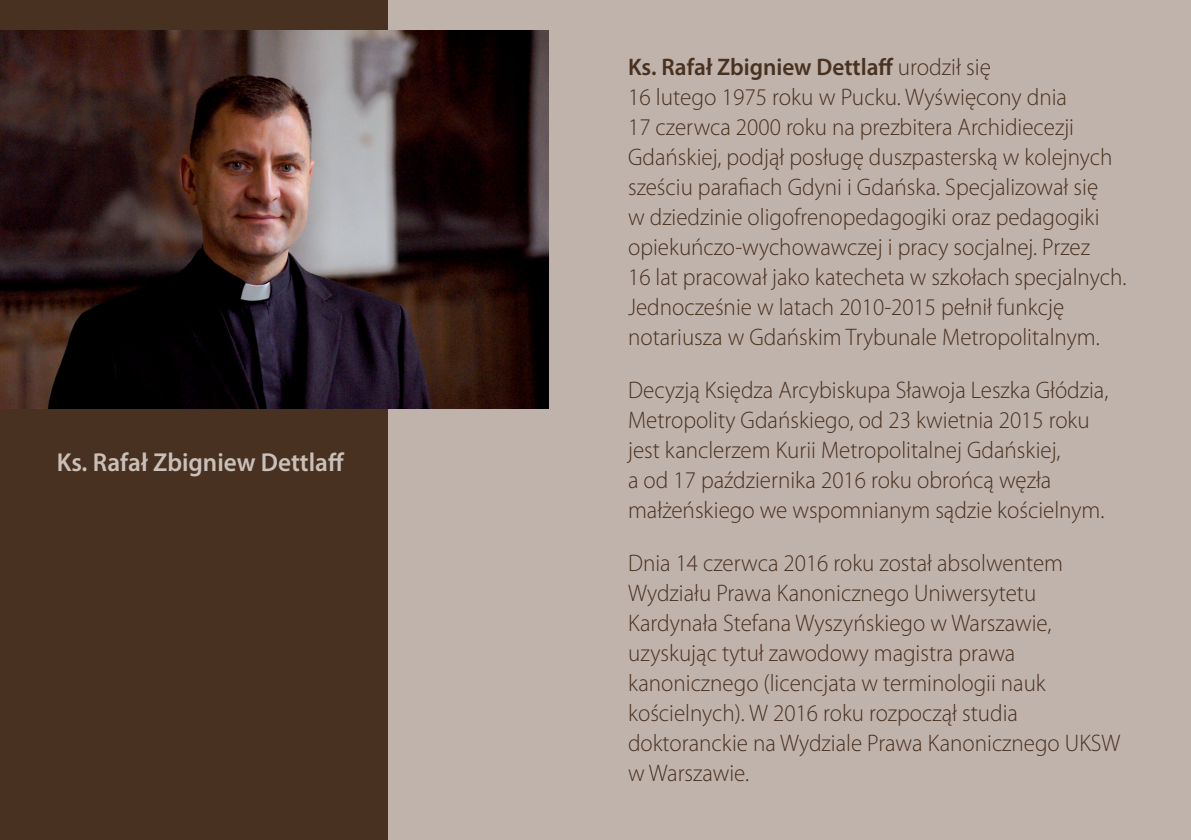
<style>
.page{position:relative;width:1191px;height:840px;background:#fff}
.page>*{position:absolute;margin:0;border:0;box-sizing:border-box;transform-origin:0 0}
.t1{font:600 26px "Myriad Pro";color:#cac0b9}
.t2{font:300 24px/30px "Myriad Pro";color:#483120;scale:.96 1}
.t3{font:300 24px/30px "Myriad Pro";color:#483120}
.t4{font:600 24px "Myriad Pro";color:#483120}
.s1{font-weight:300}
</style>
<div class="page">
<div style="left:0;top:0;width:1191px;height:839px;background:#c0b3ac"></div>
<div style="left:0;top:0;width:387px;height:839px;background:#483120"></div>
<img style="left:0;top:31px;width:548px;height:377px">
<p class="t1" style="left:57px;top:445px;width:289px">Ks. Rafał Zbigniew Dettlaff</p>
<p class="t4" style="left:628px;top:51px;width:364px">Ks. Rafał Zbigniew Dettlaff <span class="s1">urodził się</span></p>
<p class="t3" style="left:628px;top:81px;width:486px">16 lutego 1975 roku w Pucku. Wyświęcony dnia<br>17 czerwca 2000 roku na prezbitera Archidiecezji Gdańskiej, podjął posługę duszpasterską w kolejnych sześciu parafiach Gdyni i Gdańska. Specjalizował się w dziedzinie oligofrenopedagogiki oraz pedagogiki opiekuńczo-wychowawczej i pracy socjalnej. Przez</p>
<p class="t2" style="left:628px;top:261px;width:520px">16 lat pracował jako katecheta w szkołach specjalnych.<br>Jednocześnie w latach 2010-2015 pełnił funkcję notariusza w Gdańskim Trybunale Metropolitalnym.</p>
<p class="t2" style="left:628px;top:374px;width:502px">Decyzją Księdza Arcybiskupa Sławoja Leszka Głódzia, Metropolity Gdańskiego, od 23 kwietnia 2015 roku jest kanclerzem Kurii Metropolitalnej Gdańskiej,<br>a od 17 października 2016 roku obrońcą węzła małżeńskiego we wspomnianym sądzie kościelnym.</p>
<p class="t2" style="left:628px;top:547px;width:514px">Dnia 14 czerwca 2016 roku został absolwentem Wydziału Prawa Kanonicznego Uniwersytetu Kardynała Stefana Wyszyńskiego w Warszawie, uzyskując tytuł zawodowy magistra prawa kanonicznego (licencjata w terminologii nauk kościelnych). W 2016 roku rozpoczął studia doktoranckie na Wydziale Prawa Kanonicznego UKSW w Warszawie.</p>
</div>
